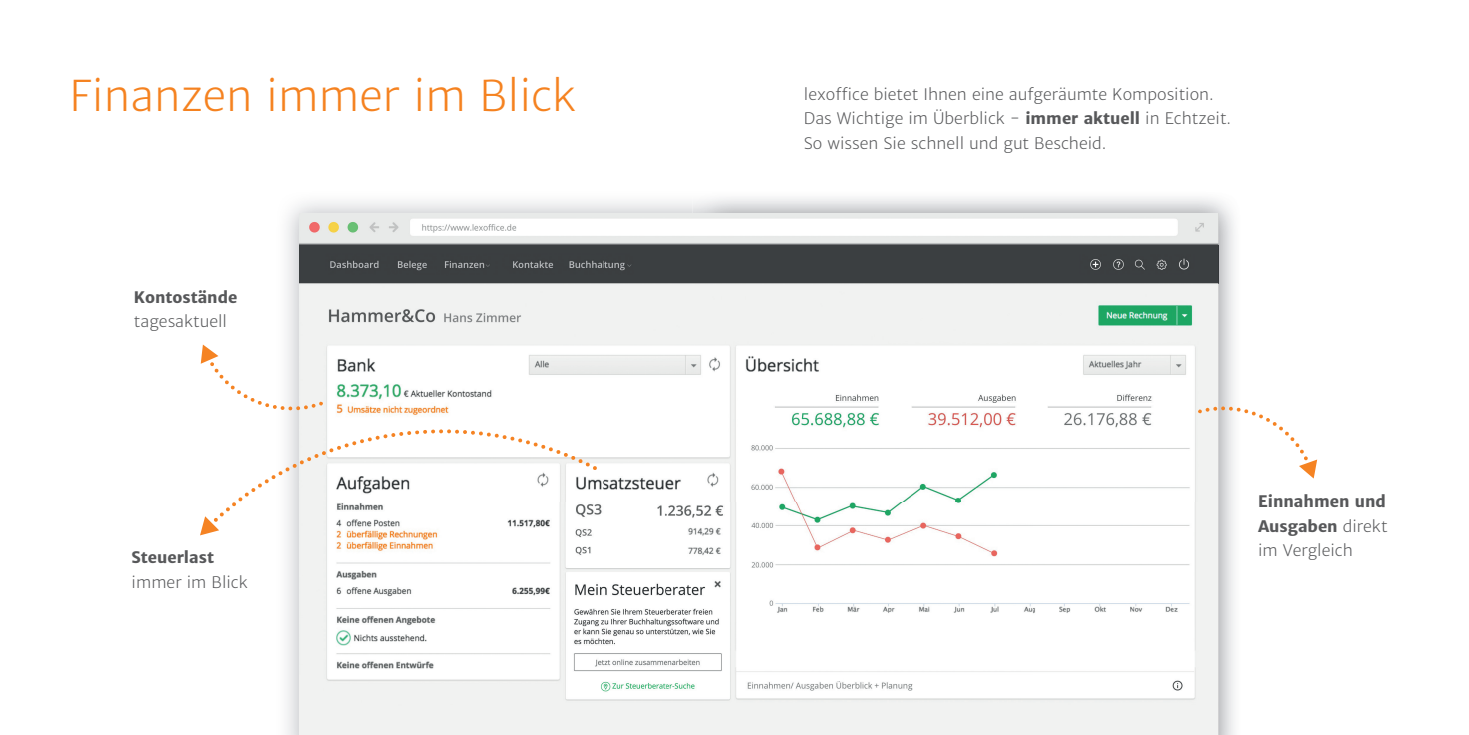
<style>
.page{position:relative;width:1469px;height:735px;background:#fff}
.page>*{position:absolute;margin:0;border:0;box-sizing:border-box;transform-origin:0 0}
.t1{font:42px "Haufe Merriweather Sans X Lt";color:#f58220}
.t2{font:15.75px/24.5px "Haufe Merriweather Sans X Lt";color:#57585a}
.t3{font:700 15.75px/24.5px "Haufe Merriweather Sans";color:#57585a}
.s1{font-family:"Haufe Merriweather Sans";font-weight:700}
.s2{font-family:"Haufe Merriweather Sans X Lt";font-weight:400}
</style>
<div class="page">
<img style="left:692px;top:194px;width:547px;height:57px">
<img style="left:1218px;top:251px;width:16px;height:483px">
<svg style="left:299px;top:213px;width:918px;height:521px"></svg>
<svg style="left:200px;top:344px;width:403px;height:191px"></svg>
<svg style="left:1197px;top:401px;width:120px;height:77px"></svg>
<h1 class="t1" style="left:69px;top:70px;width:508px">Finanzen immer im Blick</h1>
<p class="t3" style="left:134px;top:285px;width:105px">Kontostände</p>
<p class="t2" style="left:134px;top:309px;width:95px">tagesaktuell</p>
<p class="t3" style="left:132px;top:545px;width:84px">Steuerlast</p>
<p class="t2" style="left:132px;top:569px;width:118px">immer im Blick</p>
<p class="t2" style="left:804px;top:82px;width:429px">lexoffice bietet Ihnen eine aufgeräumte Komposition.<br>Das Wichtige im Überblick - <span class="s1">immer aktuell</span> in Echtzeit.<br>So wissen Sie schnell und gut Bescheid.</p>
<p class="t3" style="left:1258px;top:489px;width:131px">Einnahmen und<br>Ausgaben <span class="s2">direkt</span></p>
<p class="t2" style="left:1258px;top:538px;width:96px">im Vergleich</p>
</div>
